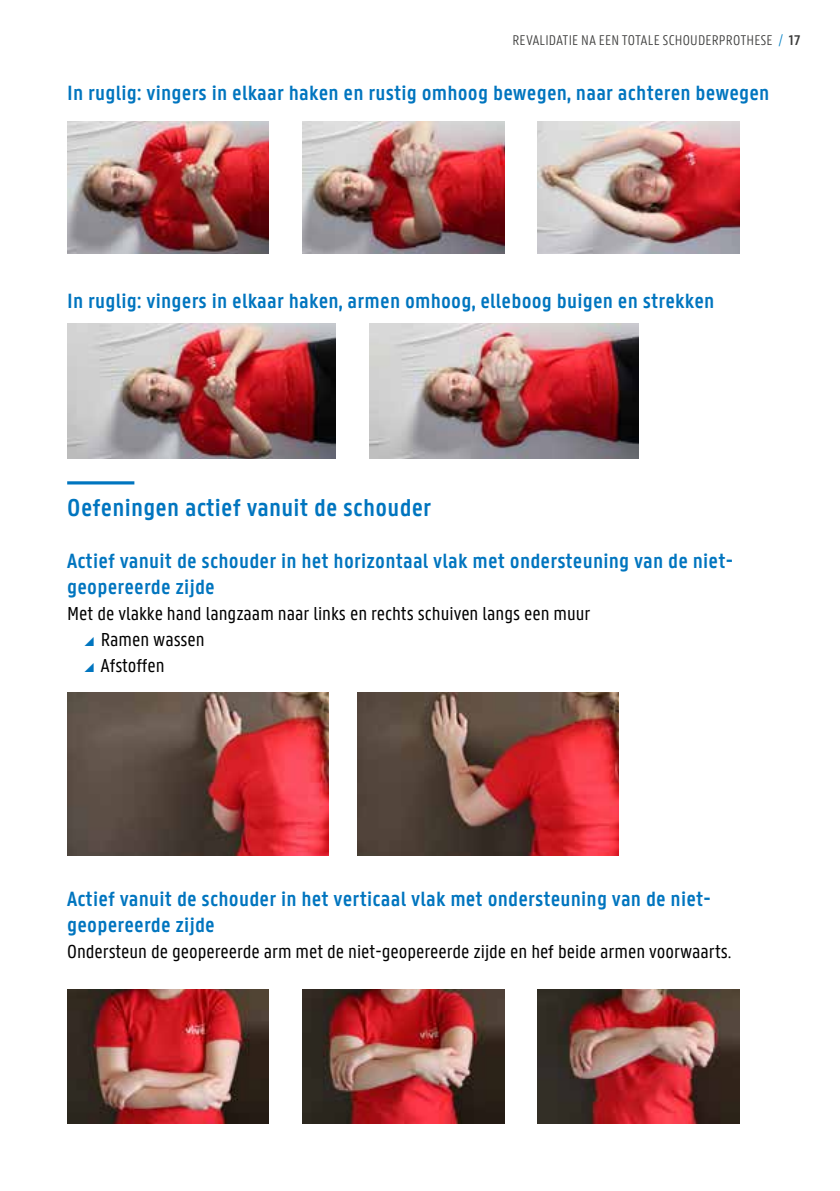
<style>
.page{position:relative;width:840px;height:1191px;background:#fff}
.page>*{position:absolute;margin:0;border:0;box-sizing:border-box;transform-origin:0 0}
.t1{font:600 26px "U Gent Panno Text";letter-spacing:.01em;color:#0075bf}
.t2{font:600 22px/26px "U Gent Panno Text";letter-spacing:.01em;color:#0075bf}
.t3{font:20px/26px "U Gent Panno Text";color:#000}
.t4{font:300 15px "U Gent Panno Text";letter-spacing:.015em;color:#3c3c3b}
.s1{color:#0080c6}
.s2{font-weight:600}
</style>
<div class="page">
<hr style="left:67px;top:481px;width:67px;height:3px;background:#0075bf">
<img style="left:67px;top:121px;width:201px;height:132px">
<img style="left:302px;top:121px;width:201px;height:132px">
<img style="left:537px;top:121px;width:201px;height:132px">
<img style="left:67px;top:324px;width:269px;height:134px">
<img style="left:369px;top:324px;width:269px;height:134px">
<img style="left:67px;top:692px;width:261px;height:163px">
<img style="left:357px;top:692px;width:261px;height:163px">
<img style="left:67px;top:989px;width:201px;height:134px">
<img style="left:302px;top:989px;width:201px;height:134px">
<img style="left:537px;top:989px;width:201px;height:134px">
<p class="t4" style="left:512px;top:31px;width:289px">REVALIDATIE NA EEN TOTALE SCHOUDERPROTHESE <span class="s1">/</span> <span class="s2">17</span></p>
<p class="t2" style="left:67px;top:79px;width:703px">In ruglig: vingers in elkaar haken en rustig omhoog bewegen, naar achteren bewegen</p>
<p class="t2" style="left:67px;top:287px;width:648px">In ruglig: vingers in elkaar haken, armen omhoog, elleboog buigen en strekken</p>
<p class="t1" style="left:67px;top:491px;width:365px">Oefeningen actief vanuit de schouder</p>
<p class="t2" style="left:67px;top:547px;width:667px">Actief vanuit de schouder in het horizontaal vlak met ondersteuning van de niet&shy;geopereerde zijde</p>
<p class="t3" style="left:101px;top:600px;width:491px;text-indent:-34px">Met de vlakke hand langzaam naar links en rechts schuiven langs een muur<br>Ramen wassen<br>Afstoffen</p>
<p class="t2" style="left:67px;top:885px;width:644px">Actief vanuit de schouder in het verticaal vlak met ondersteuning van de niet&shy;geopereerde zijde</p>
<p class="t3" style="left:67px;top:938px;width:665px">Ondersteun de geopereerde arm met de niet-geopereerde zijde en hef beide armen voorwaarts.</p>
</div>
